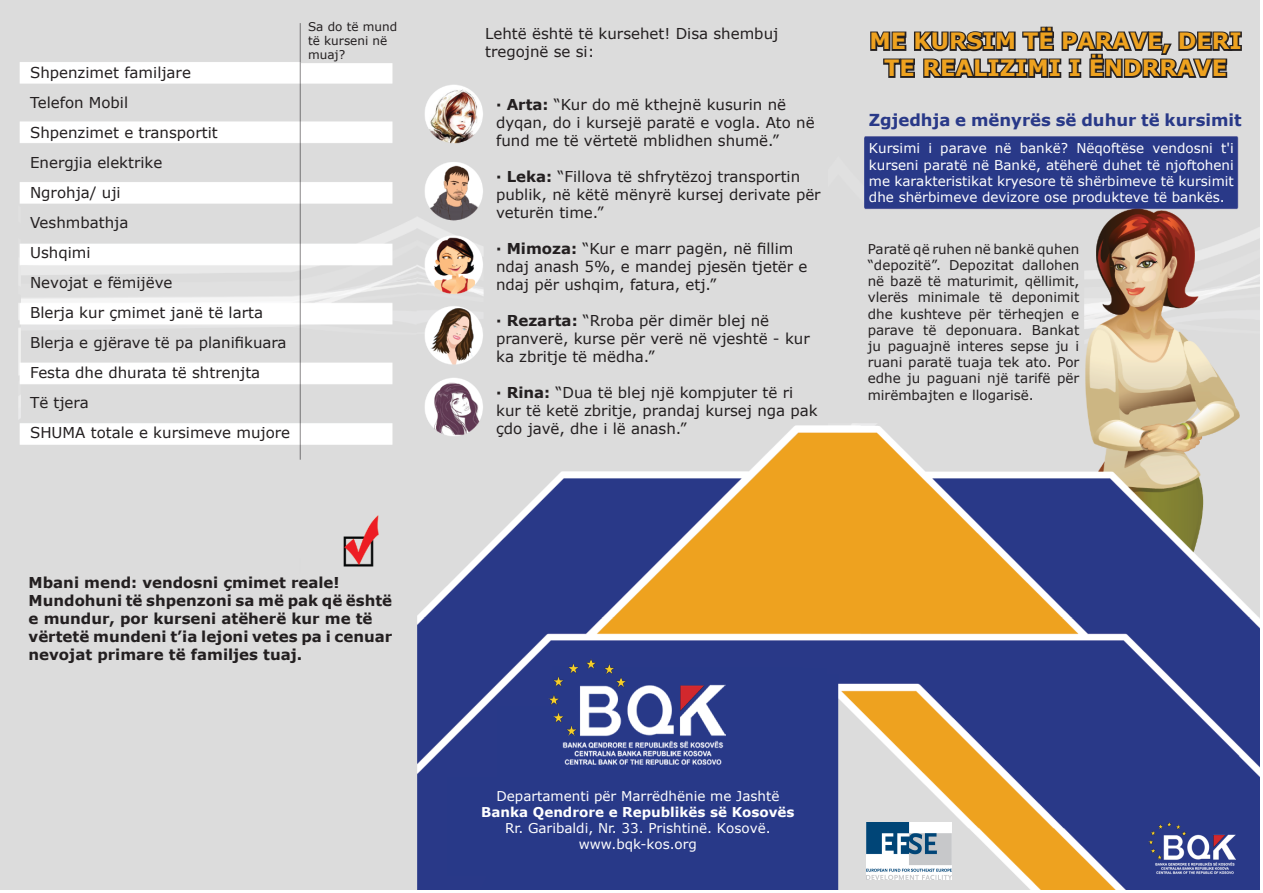
<style>
.page{position:relative;width:1263px;height:893px;background:#fff}
.page>*{position:absolute;margin:0;border:0;box-sizing:border-box;transform-origin:0 0}
.t1{font:700 22.5px/27px "Verdana";color:#eea21f;text-align:center}
.t2{font:700 16.5px "Verdana";color:#293988}
.t3{font:15px/18px "Verdana";color:#231f20}
.t4{font:700 15px/18px "Verdana";color:#231f20}
.t5{font:13.5px/16.2px "Verdana";color:#fff;text-align:center}
.t6{font:13.5px/16.2px "Verdana";color:#231f20;text-align:justify}
.t7{font:12px "Verdana";color:#231f20}
.s1{font-weight:700}
</style>
<div class="page">
<img style="left:0;top:0;width:1260px;height:890px">
<div style="left:15px;top:455px;width:388px;height:93px;background:#dcdcdc"></div>
<img style="left:548px;top:658px;width:178px;height:117px">
<svg style="left:869px;top:24px;width:374px;height:57px;background:#878585"></svg>
<img style="left:1149px;top:822px;width:86px;height:57px">
<img style="left:867px;top:822px;width:84px;height:58px">
<p class="t3" style="left:30px;top:63px;width:162px">Shpenzimet familjare</p>
<p class="t3" style="left:30px;top:93px;width:100px">Telefon Mobil</p>
<p class="t3" style="left:30px;top:123px;width:189px">Shpenzimet e transportit</p>
<p class="t3" style="left:30px;top:153px;width:134px">Energjia elektrike</p>
<p class="t3" style="left:30px;top:183px;width:92px">Ngrohja/ uji</p>
<p class="t3" style="left:30px;top:213px;width:100px">Veshmbathja</p>
<p class="t3" style="left:30px;top:243px;width:62px">Ushqimi</p>
<p class="t3" style="left:30px;top:273px;width:144px">Nevojat e fëmijëve</p>
<p class="t3" style="left:30px;top:303px;width:234px">Blerja kur çmimet janë të larta</p>
<p class="t3" style="left:30px;top:333px;width:258px">Blerja e gjërave të pa planifikuara</p>
<p class="t3" style="left:30px;top:363px;width:232px">Festa dhe dhurata të shtrenjta</p>
<p class="t3" style="left:30px;top:393px;width:60px">Të tjera</p>
<p class="t3" style="left:30px;top:423px;width:262px">SHUMA totale e kursimeve mujore</p>
<p class="t7" style="left:308px;top:18px;width:91px">Sa do të mund</p>
<p class="t7" style="left:308px;top:32px;width:81px">të kurseni në</p>
<p class="t7" style="left:308px;top:47px;width:39px">muaj?</p>
<p class="t4" style="left:29px;top:573px;width:313px">Mbani mend: vendosni çmimet reale!</p>
<p class="t4" style="left:29px;top:591px;width:365px">Mundohuni të shpenzoni sa më pak që është e mundur, por kurseni atëherë kur me të</p>
<p class="t4" style="left:29px;top:627px;width:365px">vërtetë mundeni t’ia lejoni vetes pa i cenuar nevojat primare të familjes tuaj.</p>
<p class="t3" style="left:485px;top:24px;width:295px">Lehtë është të kursehet! Disa shembuj</p>
<p class="t3" style="left:485px;top:42px;width:111px">tregojnë se si:</p>
<p class="t3" style="left:496px;top:96px;width:320px"><span class="s1">· Arta:</span> “Kur do më kthejnë kusurin në dyqan, do i kursejë paratë e vogla. Ato në fund me të vërtetë mblidhen shumë.”</p>
<p class="t3" style="left:496px;top:168px;width:306px"><span class="s1">· Leka:</span> “Fillova të shfrytëzoj transportin</p>
<p class="t3" style="left:496px;top:186px;width:326px">publik, në këtë mënyrë kursej derivate për veturën time.”</p>
<p class="t3" style="left:496px;top:240px;width:313px"><span class="s1">· Mimoza:</span> “Kur e marr pagën, në fillim ndaj anash 5%, e mandej pjesën tjetër e ndaj për ushqim, fatura, etj.”</p>
<p class="t3" style="left:496px;top:312px;width:315px"><span class="s1">· Rezarta:</span> “Rroba për dimër blej në pranverë, kurse për verë në vjeshtë - kur ka zbritje të mëdha.”</p>
<p class="t3" style="left:496px;top:384px;width:323px"><span class="s1">· Rina:</span> “Dua të blej një kompjuter të ri kur të ketë zbritje, prandaj kursej nga pak çdo javë, dhe i lë anash.”</p>
<p class="t1" style="left:870px;top:27px;width:374px">ME KURSIM TË PARAVE, DERI<br>TE REALIZIMI I ËNDRRAVE</p>
<p class="t2" style="left:869px;top:108px;width:374px">Zgjedhja e mënyrës së duhur të kursimit</p>
<p class="t5" style="left:869px;top:140px;width:366px;text-align:justify">Kursimi i parave në bankë? Nëqoftëse vendosni t'i kurseni paratë në Bankë, atëherë duhet të njoftoheni me karakteristikat kryesore të shërbimeve të kursimit dhe shërbimeve devizore ose produkteve të bankës.</p>
<p class="t6" style="left:868px;top:241px;width:213px">Paratë që ruhen në bankë quhen “depozitë”. Depozitat dallohen në bazë të maturimit, qëllimit, vlerës minimale të deponimit dhe kushteve për tërheqjen e parave të deponuara. Bankat ju paguajnë interes sepse ju i ruani paratë tuaja tek ato. Por edhe ju paguani një tarifë për mirëmbajten e llogarisë.</p>
<p class="t5" style="left:481px;top:787px;width:315px">Departamenti për Marrëdhënie me Jashtë <span class="s1">Banka Qendrore e Republikës së Kosovës </span>Rr. Garibaldi, Nr. 33. Prishtinë. Kosovë. www.bqk-kos.org</p>
</div>
